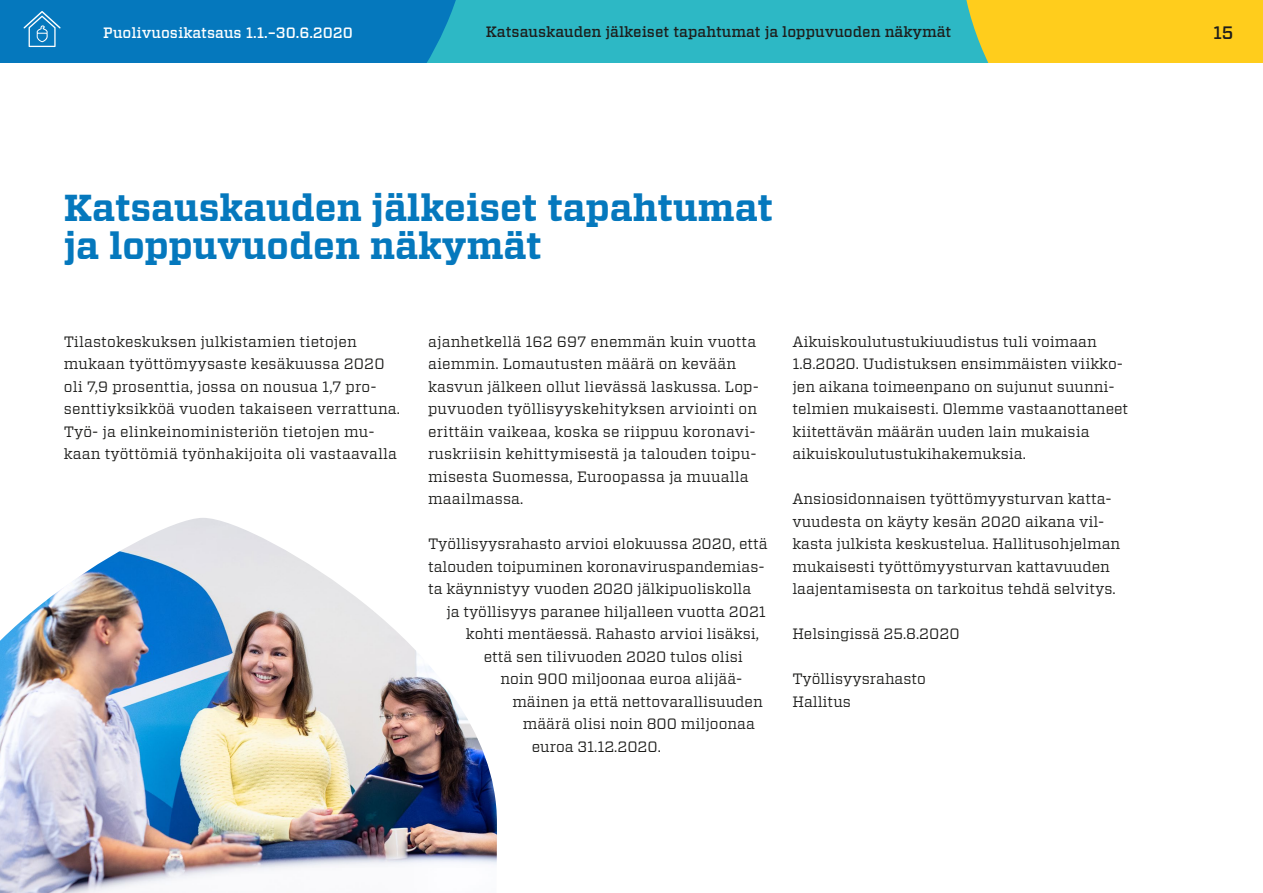
<style>
.page{position:relative;width:1263px;height:893px;background:#fff}
.page>*{position:absolute;margin:0;border:0;box-sizing:border-box;transform-origin:0 0}
.t1{font:700 37.5px/37.5px "Vitesse";color:#0578bd}
.t2{font:500 18px "Vitesse";color:#1d1d1b}
.Leipis{font:15px/22.5px "Vitesse";color:#1d1d1b}
.Leipis__10{font:15px/22.5px "Vitesse";letter-spacing:.01em;color:#1d1d1b}
.t3{font:500 15px "Vitesse";color:#1d1d1b}
.t4{font:500 15px "Vitesse";color:#fff}
.Leipis_ilman_väliä_a{font:15px "Vitesse";color:#1d1d1b}
</style>
<div class="page">
<img style="left:0;top:518px;width:497px;height:375px">
<div style="left:470px;top:0;width:490px;height:63px;background:#2db8c5"></div>
<div style="left:960px;top:0;width:303px;height:63px;background:#ffcd1c"></div>
<svg style="left:0;top:0;width:470px;height:63px;background:#097cbe"></svg>
<p class="t4" style="left:103px;top:22px;width:251px">Puolivuosikatsaus 1.1.–30.6.2020</p>
<p class="t2" style="left:1213px;top:20px;width:22px">15</p>
<p class="t3" style="left:486px;top:22px;width:467px">Katsauskauden jälkeiset tapahtumat ja loppuvuoden näkymät</p>
<h1 class="t1" style="left:64px;top:190px;width:711px">Katsauskauden jälkeiset tapahtumat ja loppuvuoden näkymät</h1>
<p class="Leipis__10" style="left:64px;top:330px;width:338px">Tilastokeskuksen julkistamien tietojen mukaan työttömyysaste kesäkuussa 2020 oli 7,9 prosenttia, jossa on nousua 1,7 pro&shy;senttiyksikköä vuoden takaiseen verrattuna.<br>Työ- ja elinkeinoministeriön tietojen mu&shy;kaan työttömiä työnhakijoita oli vastaavalla</p>
<p class="Leipis__10" style="left:428px;top:330px;width:332px">ajanhetkellä 162 697 enemmän kuin vuotta aiemmin. Lomautusten määrä on kevään kasvun jälkeen ollut lievässä laskussa. Lop&shy;puvuoden työllisyyskehityksen arviointi on erittäin vaikeaa, koska se riippuu koronavi&shy;ruskriisin kehittymisestä ja talouden toipu&shy;misesta Suomessa, Euroopassa ja muualla maailmassa.</p>
<p class="Leipis" style="left:428px;top:532px;width:341px">Työllisyysrahasto arvioi elokuussa 2020, että</p>
<p class="Leipis" style="left:428px;top:555px;width:338px">talouden toipuminen koronaviruspandemias-</p>
<p class="Leipis" style="left:428px;top:577px;width:325px">ta käynnistyy vuoden 2020 jälkipuoliskolla</p>
<p class="Leipis" style="left:446px;top:600px;width:321px">ja työllisyys paranee hiljalleen vuotta 2021</p>
<p class="Leipis" style="left:466px;top:622px;width:295px">kohti mentäessä. Rahasto arvioi lisäksi,</p>
<p class="Leipis" style="left:484px;top:645px;width:260px">että sen tilivuoden 2020 tulos olisi</p>
<p class="Leipis" style="left:500px;top:667px;width:244px">noin 900 miljoonaa euroa alijää-</p>
<p class="Leipis" style="left:512px;top:690px;width:252px">mäinen ja että nettovarallisuuden</p>
<p class="Leipis" style="left:523px;top:712px;width:234px">määrä olisi noin 800 miljoonaa</p>
<p class="Leipis" style="left:532px;top:735px;width:131px">euroa 31.12.2020.</p>
<p class="Leipis" style="left:792px;top:330px;width:337px">Aikuiskoulutustukiuudistus tuli voimaan 1.8.2020. Uudistuksen ensimmäisten viikko&shy;jen aikana toimeenpano on sujunut suunni&shy;telmien mukaisesti. Olemme vastaanottaneet kiitettävän määrän uuden lain mukaisia aikuiskoulutustukihakemuksia.</p>
<p class="Leipis" style="left:792px;top:487px;width:329px">Ansiosidonnaisen työttömyysturvan katta&shy;vuudesta on käyty kesän 2020 aikana vil&shy;kasta julkista keskustelua. Hallitusohjelman mukaisesti työttömyysturvan kattavuuden laajentamisesta on tarkoitus tehdä selvitys.</p>
<p class="Leipis" style="left:792px;top:622px;width:169px">Helsingissä 25.8.2020</p>
<p class="Leipis_ilman_väliä_a" style="left:792px;top:669px;width:135px">Työllisyysrahasto</p>
<p class="Leipis" style="left:792px;top:690px;width:60px">Hallitus</p>
</div>
